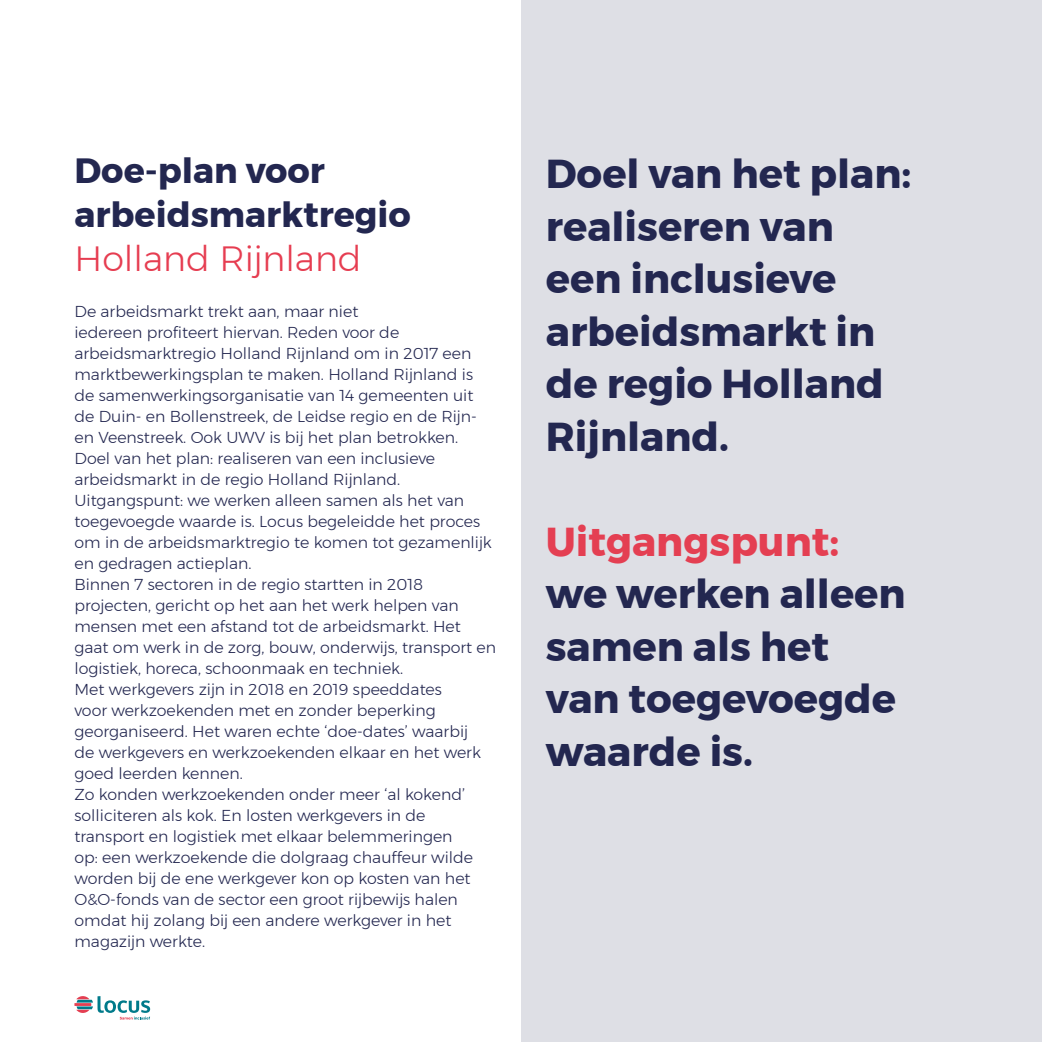
<style>
.page{position:relative;width:1042px;height:1042px;background:#fff}
.page>*{position:absolute;margin:0;border:0;box-sizing:border-box;transform-origin:0 0}
.t1{font:700 40.25px/52.5px "Montserrat";color:#232750}
.t2{font:700 40.25px "Montserrat";color:#e43f52}
.t3{font:700 35px/43.8px "Montserrat";color:#232750}
.t4{font:300 35px "Montserrat";color:#e63d51}
.t5{font:300 15.75px/21px "Montserrat";color:#232750}
</style>
<div class="page">
<svg style="left:74px;top:996px;width:76px;height:23px"></svg>
<div style="left:522px;top:0;width:520px;height:1042px;background:#dedfe5"></div>
<h2 class="t3" style="left:74px;top:149px;width:338px">Doe-plan voor arbeidsmarktregio</h2>
<h2 class="t4" style="left:74px;top:232px;width:289px">Holland Rijnland</h2>
<p class="t5" style="left:74px;top:300px;width:423px">De arbeidsmarkt trekt aan, maar niet<br>iedereen profiteert hiervan. Reden voor de arbeidsmarktregio Holland Rijnland om in 2017 een marktbewerkingsplan te maken. Holland Rijnland is de samenwerkingsorganisatie van 14 gemeenten uit de Duin- en Bollenstreek, de Leidse regio en de Rijn&shy;en Veenstreek. Ook UWV is bij het plan betrokken.<br>Doel van het plan: realiseren van een inclusieve arbeidsmarkt in de regio Holland Rijnland.<br>Uitgangspunt: we werken alleen samen als het van toegevoegde waarde is. Locus begeleidde het proces om in de arbeidsmarktregio te komen tot gezamenlijk en gedragen actieplan.<br>Binnen 7 sectoren in de regio startten in 2018 projecten, gericht op het aan het werk helpen van mensen met een afstand tot de arbeidsmarkt. Het gaat om werk in de zorg, bouw, onderwijs, transport en logistiek, horeca, schoonmaak en techniek.<br>Met werkgevers zijn in 2018 en 2019 speeddates<br>voor werkzoekenden met en zonder beperking georganiseerd. Het waren echte ‘doe-dates’ waarbij<br>de werkgevers en werkzoekenden elkaar en het werk goed leerden kennen.<br>Zo konden werkzoekenden onder meer ‘al kokend’ solliciteren als kok. En losten werkgevers in de transport en logistiek met elkaar belemmeringen<br>op: een werkzoekende die dolgraag chauffeur wilde worden bij de ene werkgever kon op kosten van het O&amp;O-fonds van de sector een groot rijbewijs halen omdat hij zolang bij een andere werkgever in het magazijn werkte.</p>
<h1 class="t1" style="left:546px;top:148px;width:367px">Doel van het plan: realiseren van een inclusieve arbeidsmarkt in de regio Holland<br>Rijnland.</h1>
<h1 class="t2" style="left:546px;top:509px;width:295px">Uitgangspunt:</h1>
<h1 class="t1" style="left:546px;top:568px;width:361px">we werken alleen samen als het van toegevoegde waarde is.</h1>
</div>
